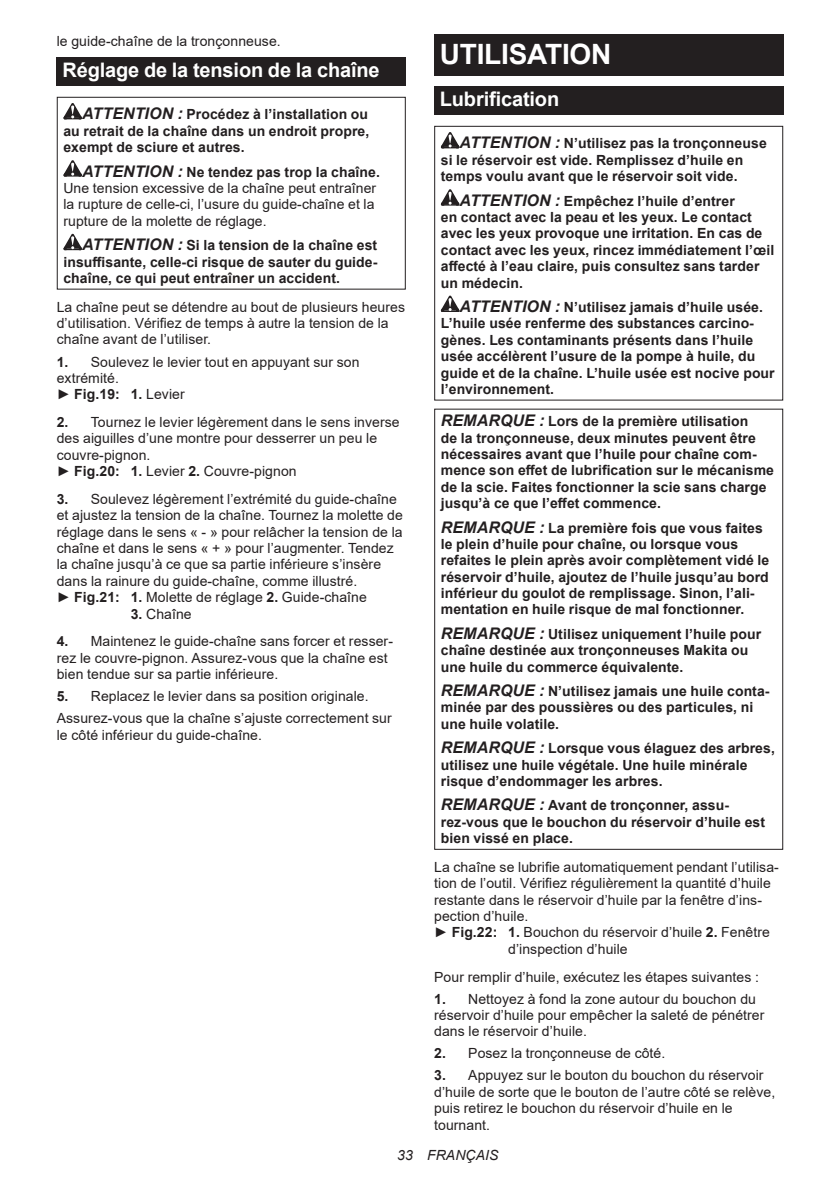
<style>
.page{position:relative;width:840px;height:1191px;background:#fff}
.page>*{position:absolute;margin:0;border:0;box-sizing:border-box;transform-origin:0 0}
.t1{font:700 28px "Arial";letter-spacing:-.01em;color:#fff}
.t2{font:700 20px "Arial";letter-spacing:-.01em;color:#fff}
.t3{font:700 14px/16.4px "Arial";letter-spacing:.005em;color:#231f20}
.t4{font:14px/16.4px "Arial";letter-spacing:.005em;color:#231f20}
.t5{font:italic 14px "Arial";letter-spacing:.005em;color:#231f20}
.s1{font-style:italic;font-size:16px}
.s2{font-weight:700;font-style:italic;font-size:16px}
.s3{font-weight:700}
</style>
<div class="page">
<div style="left:57px;top:57px;width:348px;height:29px;background:#231f20"></div>
<svg style="left:63px;top:103px;width:19px;height:16px"></svg>
<svg style="left:63px;top:160px;width:19px;height:17px"></svg>
<svg style="left:63px;top:234px;width:19px;height:16px"></svg>
<div style="left:57px;top:97px;width:348px;height:193px;border:1px solid #231f20"></div>
<div style="left:434px;top:34px;width:348px;height:41px;background:#231f20"></div>
<div style="left:434px;top:86px;width:348px;height:29px;background:#231f20"></div>
<svg style="left:440px;top:132px;width:19px;height:16px"></svg>
<svg style="left:440px;top:189px;width:19px;height:17px"></svg>
<svg style="left:440px;top:295px;width:19px;height:17px"></svg>
<div style="left:434px;top:126px;width:348px;height:274px;border:1px solid #231f20"></div>
<div style="left:434px;top:408px;width:348px;height:442px;border:1px solid #231f20"></div>
<p class="t4" style="left:57px;top:33px;width:225px">le guide-chaîne de la tronçonneuse.</p>
<h2 class="t2" style="left:62px;top:56px;width:318px">Réglage de la tension de la chaîne</h2>
<p class="t3" style="left:63px;top:106px;width:307px;text-align:justify;text-indent:19px"><span class="s1">ATTENTION :</span> Procédez à l’installation ou au retrait de la chaîne dans un endroit propre, exempt de sciure et autres.</p>
<p class="t4" style="left:63px;top:163px;width:318px;text-indent:19px"><span class="s2">ATTENTION :</span> <span class="s3">Ne tendez pas trop la chaîne.<br></span>Une tension excessive de la chaîne peut entraîner la rupture de celle-ci, l’usure du guide-chaîne et la rupture de la molette de réglage.</p>
<p class="t3" style="left:63px;top:237px;width:315px;text-align:justify;text-indent:19px"><span class="s1">ATTENTION :</span> Si la tension de la chaîne est insuffisante, celle-ci risque de sauter du guide&shy;chaîne, ce qui peut entraîner un accident.</p>
<p class="t4" style="left:57px;top:298px;width:349px">La chaîne peut se détendre au bout de plusieurs heures d’utilisation. Vérifiez de temps à autre la tension de la chaîne avant de l’utiliser.</p>
<p class="t4" style="left:57px;top:353px;width:304px"><span class="s3">1.</span> Soulevez le levier tout en appuyant sur son extrémité.<br>► <span class="s3">Fig.19: 1.</span> Levier</p>
<p class="t4" style="left:57px;top:414px;width:344px"><span class="s3">2.</span> Tournez le levier légèrement dans le sens inverse des aiguilles d’une montre pour desserrer un peu le couvre-pignon.<br>► <span class="s3">Fig.20: 1.</span> Levier <span class="s3">2.</span> Couvre-pignon</p>
<p class="t4" style="left:57px;top:491px;width:347px"><span class="s3">3.</span> Soulevez légèrement l’extrémité du guide-chaîne et ajustez la tension de la chaîne. Tournez la molette de réglage dans le sens « - » pour relâcher la tension de la chaîne et dans le sens « + » pour l’augmenter. Tendez la chaîne jusqu’à ce que sa partie inférieure s’insère dans la rainure du guide-chaîne, comme illustré.<br>► <span class="s3">Fig.21: 1.</span> Molette de réglage <span class="s3">2.</span> Guide-chaîne</p>
<p class="t4" style="left:131px;top:605px;width:62px"><span class="s3">3.</span> Chaîne</p>
<p class="t4" style="left:57px;top:633px;width:337px"><span class="s3">4.</span> Maintenez le guide-chaîne sans forcer et resser&shy;rez le couvre-pignon. Assurez-vous que la chaîne est bien tendue sur sa partie inférieure.</p>
<p class="t4" style="left:57px;top:685px;width:336px;line-height:22px"><span class="s3">5.</span> Replacez le levier dans sa position originale.<br>Assurez-vous que la chaîne s’ajuste correctement sur</p>
<p class="t4" style="left:57px;top:726px;width:207px">le côté inférieur du guide-chaîne.</p>
<h1 class="t1" style="left:439px;top:34px;width:173px">UTILISATION</h1>
<h2 class="t2" style="left:439px;top:85px;width:121px">Lubrification</h2>
<p class="t3" style="left:440px;top:135px;width:327px;text-indent:19px"><span class="s1">ATTENTION :</span> N’utilisez pas la tronçonneuse si le réservoir est vide. Remplissez d’huile en temps voulu avant que le réservoir soit vide.</p>
<p class="t3" style="left:440px;top:193px;width:335px;text-indent:19px"><span class="s1">ATTENTION :</span> Empêchez l’huile d’entrer<br>en contact avec la peau et les yeux. Le contact avec les yeux provoque une irritation. En cas de contact avec les yeux, rincez immédiatement l’œil affecté à l’eau claire, puis consultez sans tarder un médecin.</p>
<p class="t3" style="left:440px;top:299px;width:335px;text-indent:19px"><span class="s1">ATTENTION :</span> N’utilisez jamais d’huile usée.<br>L’huile usée renferme des substances carcino&shy;gènes. Les contaminants présents dans l’huile usée accélèrent l’usure de la pompe à huile, du guide et de la chaîne. L’huile usée est nocive pour l’environnement.</p>
<p class="t3" style="left:440px;top:413px;width:334px"><span class="s1">REMARQUE :</span> Lors de la première utilisation<br>de la tronçonneuse, deux minutes peuvent être nécessaires avant que l’huile pour chaîne com&shy;mence son effet de lubrification sur le mécanisme de la scie. Faites fonctionner la scie sans charge jusqu’à ce que l’effet commence.</p>
<p class="t3" style="left:440px;top:519px;width:330px"><span class="s1">REMARQUE :</span> La première fois que vous faites le plein d’huile pour chaîne, ou lorsque vous refaites le plein après avoir complètement vidé le réservoir d’huile, ajoutez de l’huile jusqu’au bord inférieur du goulot de remplissage. Sinon, l’ali&shy;mentation en huile risque de mal fonctionner.</p>
<p class="t3" style="left:440px;top:626px;width:322px"><span class="s1">REMARQUE :</span> Utilisez uniquement l’huile pour chaîne destinée aux tronçonneuses Makita ou une huile du commerce équivalente.</p>
<p class="t3" style="left:440px;top:683px;width:330px"><span class="s1">REMARQUE :</span> N’utilisez jamais une huile conta&shy;minée par des poussières ou des particules, ni une huile volatile.</p>
<p class="t3" style="left:440px;top:740px;width:335px"><span class="s1">REMARQUE :</span> Lorsque vous élaguez des arbres, utilisez une huile végétale. Une huile minérale risque d’endommager les arbres.</p>
<p class="t3" style="left:440px;top:797px;width:325px"><span class="s1">REMARQUE :</span> Avant de tronçonner, assu&shy;rez-vous que le bouchon du réservoir d’huile est bien vissé en place.</p>
<p class="t4" style="left:434px;top:858px;width:346px">La chaîne se lubrifie automatiquement pendant l’utilisa-</p>
<p class="t4" style="left:434px;top:875px;width:338px">tion de l’outil. Vérifiez régulièrement la quantité d’huile</p>
<p class="t4" style="left:434px;top:891px;width:329px">restante dans le réservoir d’huile par la fenêtre d’ins-</p>
<p class="t4" style="left:434px;top:907px;width:96px">pection d’huile.</p>
<p class="t4" style="left:434px;top:924px;width:337px">► <span class="s3">Fig.22: 1.</span> Bouchon du réservoir d’huile <span class="s3">2.</span> Fenêtre</p>
<p class="t4" style="left:508px;top:940px;width:121px">d’inspection d’huile</p>
<p class="t4" style="left:434px;top:968px;width:326px">Pour remplir d’huile, exécutez les étapes suivantes :</p>
<p class="t4" style="left:434px;top:990px;width:331px"><span class="s3">1.</span> Nettoyez à fond la zone autour du bouchon du réservoir d’huile pour empêcher la saleté de pénétrer dans le réservoir d’huile.</p>
<p class="t4" style="left:434px;top:1045px;width:232px"><span class="s3">2.</span> Posez la tronçonneuse de côté.</p>
<p class="t4" style="left:434px;top:1067px;width:342px"><span class="s3">3.</span> Appuyez sur le bouton du bouchon du réservoir d’huile de sorte que le bouton de l’autre côté se relève, puis retirez le bouchon du réservoir d’huile en le tournant.</p>
<p class="t5" style="left:397px;top:1146px;width:103px">33 FRANÇAIS</p>
</div>
